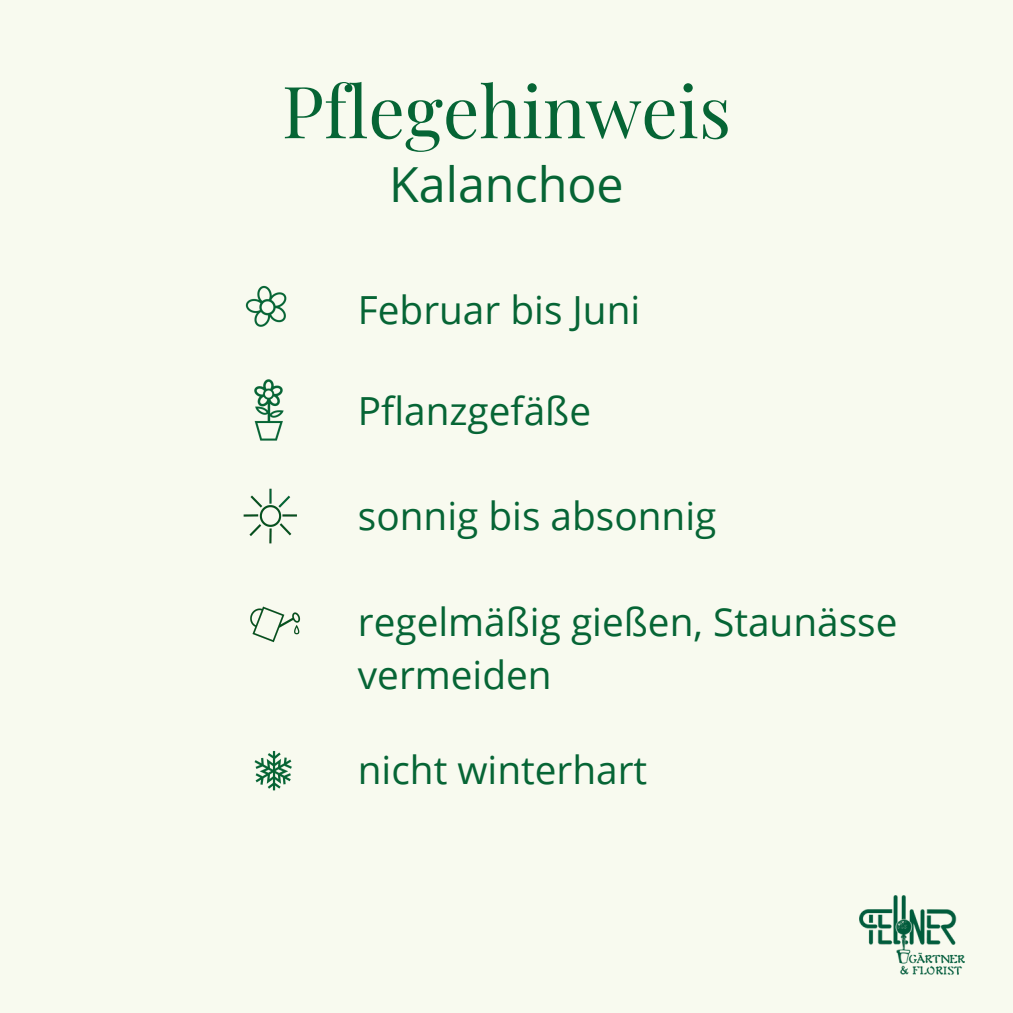
<style>
.page{position:relative;width:1013px;height:1013px;background:#fff}
.page>*{position:absolute;margin:0;border:0;box-sizing:border-box;transform-origin:0 0}
.t1{font:72px "Playfair Display";color:#066535}
.t2{font:48.38px "Open Sans";color:#066535}
.t3{font:38.75px/53.5px "Open Sans";color:#066535}
</style>
<div class="page">
<div style="left:0;top:0;width:1012px;height:1012px;background:#f8faef"></div>
<img style="left:254px;top:379px;width:30px;height:62px">
<img style="left:859px;top:895px;width:105px;height:79px">
<img style="left:245px;top:285px;width:42px;height:42px">
<img style="left:250px;top:606px;width:50px;height:37px">
<img style="left:243px;top:488px;width:54px;height:55px">
<img style="left:254px;top:751px;width:38px;height:40px">
<p class="t1" style="left:282px;top:60px;width:451px">Pflegehinweis</p>
<p class="t2" style="left:389px;top:150px;width:236px">Kalanchoe</p>
<p class="t3" style="left:358px;top:282px;width:284px">Februar bis Juni</p>
<p class="t3" style="left:358px;top:383px;width:235px">Pflanzgefäße</p>
<p class="t3" style="left:358px;top:488px;width:360px">sonnig bis absonnig</p>
<p class="t3" style="left:358px;top:594px;width:541px">regelmäßig gießen, Staunässe vermeiden</p>
<p class="t3" style="left:358px;top:742px;width:291px">nicht winterhart</p>
</div>
